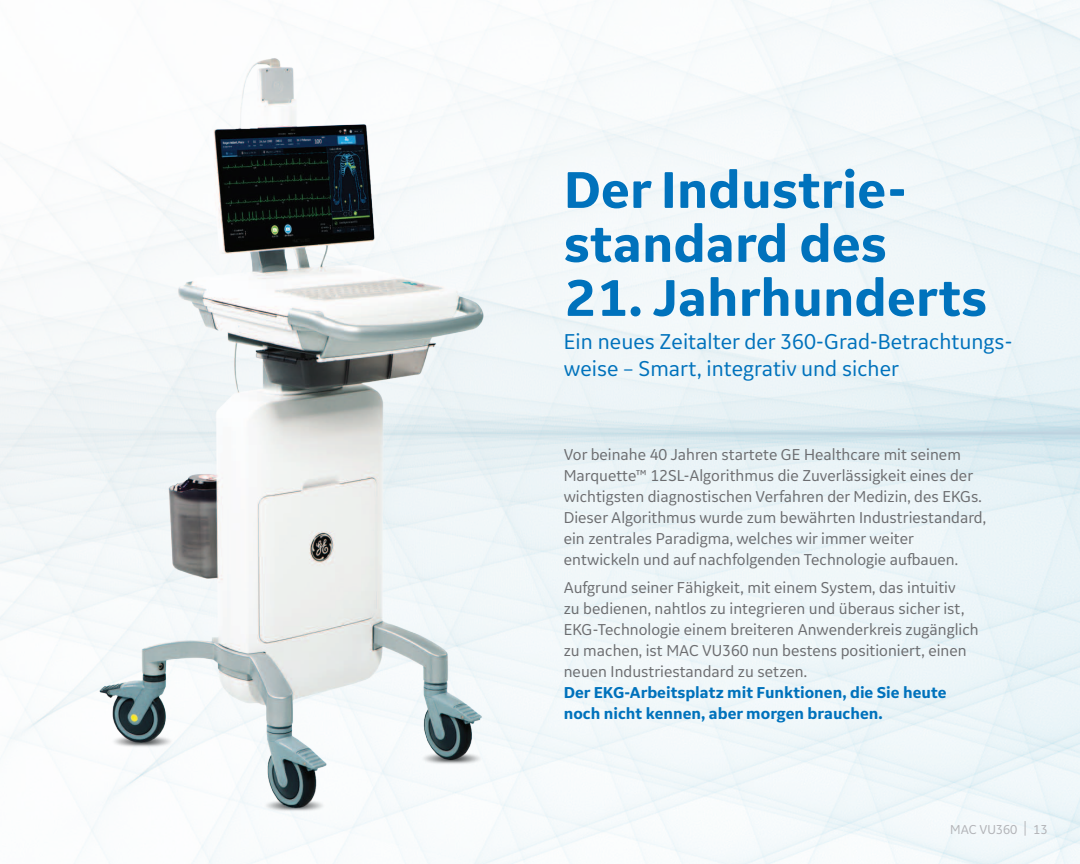
<style>
.page{position:relative;width:1080px;height:864px;background:#fff}
.page>*{position:absolute;margin:0;border:0;box-sizing:border-box;transform-origin:0 0}
.t1{font:700 54px/54px "GE Inspira Sans";color:#0072bc}
.t2{font:22.5px/27px "GE Inspira Sans";color:#0072bc}
.t3{font:16.5px/21px "GE Inspira Sans";color:#6c6d70}
.t4{font:700 16.5px/21px "GE Inspira Sans";color:#0072bc}
.t5{font:13.5px "GE Inspira Sans";color:#b2b3b7}
.s1{font-size:21px}
.s2{font-size:17.55px}
</style>
<div class="page">
<img style="left:0;top:12px;width:633px;height:852px">
<h1 class="t1" style="left:564px;top:161px;width:344px">Der Industrie&shy;standard des</h1>
<h1 class="t1" style="left:564px;top:269px;width:425px">21. Jahrhunderts</h1>
<h2 class="t2" style="left:564px;top:327px;width:450px">Ein neues Zeitalter der 360-Grad-Betrachtungs&shy;weise <span class="s1">–</span> Smart, integrativ und sicher</h2>
<p class="t3" style="left:564px;top:443px;width:424px">Vor beinahe 40 Jahren startete GE Healthcare mit seinem Marquette™ 12SL-Algorithmus die Zuverlässigkeit eines der wichtigsten diagnostischen Verfahren der Medizin, des EKGs.<br>Dieser Algorithmus wurde zum bewährten Industriestandard, ein zentrales Paradigma, welches wir immer weiter entwickeln und auf nachfolgenden Technologie aufbauen.</p>
<p class="t3" style="left:564px;top:576px;width:417px">Aufgrund seiner Fähigkeit, mit einem System, das intuitiv<br>zu bedienen, nahtlos zu integrieren und überaus sicher ist, EKG-Technologie einem breiteren Anwenderkreis zugänglich zu machen, ist MAC VU360 nun bestens positioniert, einen neuen Industriestandard zu setzen.</p>
<p class="t4" style="left:564px;top:681px;width:384px">Der EKG-Arbeitsplatz mit Funktionen, die Sie heute noch nicht kennen, aber morgen brauchen.</p>
<p class="t5" style="left:950px;top:821px;width:99px">MAC VU360 <span class="s2">|</span> 13</p>
</div>
